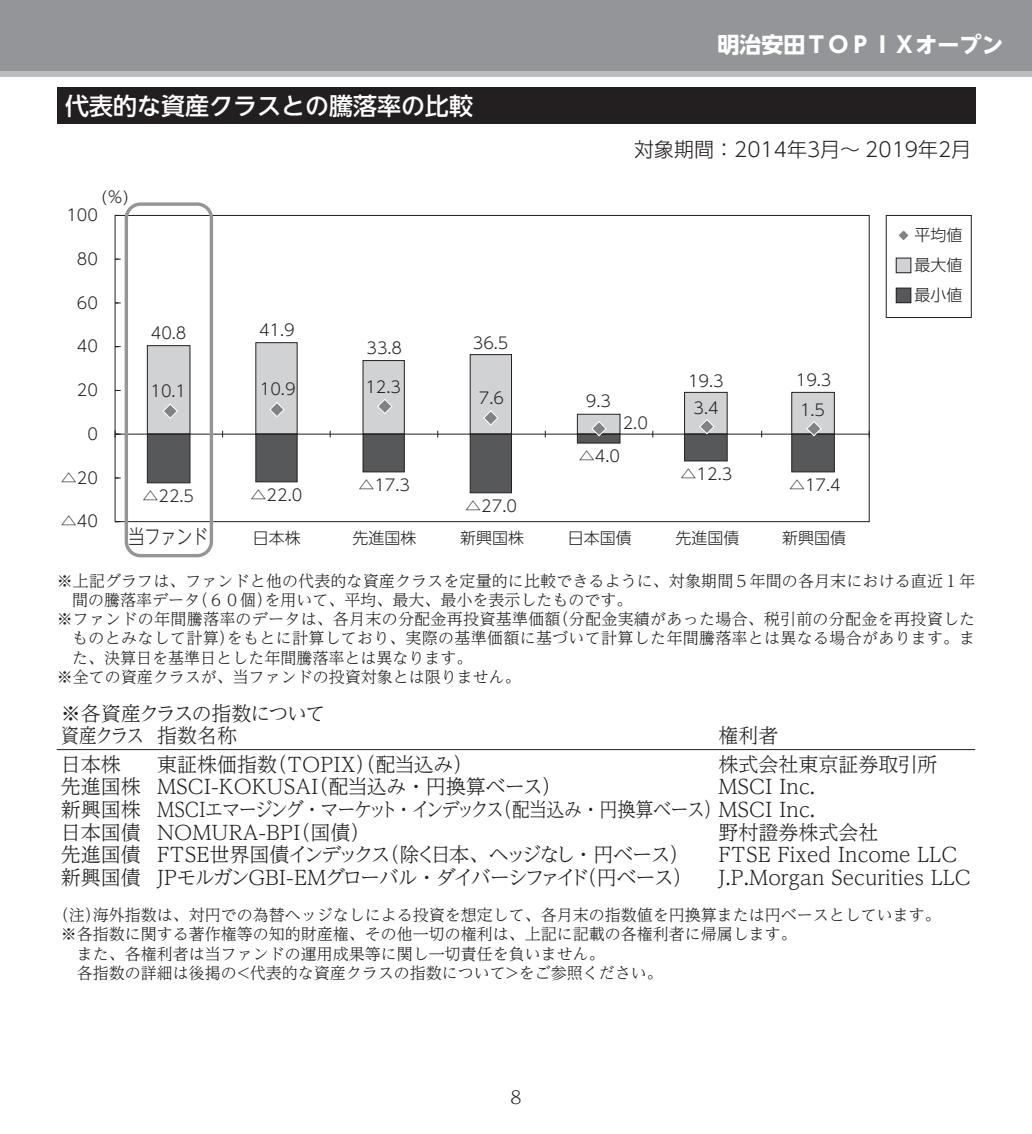
<style>
.page{position:relative;width:1032px;height:1134px;background:#fff}
.page>*{position:absolute;margin:0;border:0;box-sizing:border-box;transform-origin:0 0}
.t1{font:24px "UD Shin Go NT Pro Medium 90 msp RKSJ H";color:#fff}
.t2{font:22px "UD Shin Go NT Pro Bold 90 msp RKSJ H";color:#fff}
.t3{font:20px/22.6px "UD Reimin Pro Light 90 msp RKSJ H";color:#231f20;text-align:justify}
.t4{font:20px/22.6px "UD Reimin Pro Light 90 msp RKSJ H";letter-spacing:-.07em;color:#231f20}
.t5{font:20px "UD Reimin Pro Light 90 msp RKSJ H";letter-spacing:-.08em;color:#231f20}
.t6{font:20px "UD Shin Go NT Pro Light 90 msp RKSJ H";color:#231f20}
.t7{font:20px "UD Shin Go NT Pro Light 90 msp RKSJ H";color:#231f20;scale:.8 1}
.t8{font:18px "UD Reimin Pro Light 90 msp RKSJ H";color:#231f20}
.t9{font:16px/19.2px "UD Reimin Pro Light 90 msp RKSJ H";color:#231f20}
.t10{font:16px "UD Shin Go NT Pro Light 90 msp RKSJ H";color:#231f20}
.t11{font:16px "UD Reimin Pro Light 90 msp RKSJ H";letter-spacing:.02em;color:#231f20}
</style>
<div class="page">
<div style="left:0;top:0;width:1032px;height:71px;background:#939598"></div>
<div style="left:0;top:71px;width:1032px;height:6px;background:#bcbdc0"></div>
<svg style="left:146px;top:342px;width:689px;height:56px"></svg>
<div style="left:896px;top:288px;width:15px;height:15px;background:#57585a"></div>
<div style="left:896px;top:288px;width:15px;height:15px;border:1px solid #231f20"></div>
<div style="left:896px;top:258px;width:15px;height:15px;background:#d1d2d4"></div>
<div style="left:896px;top:258px;width:15px;height:15px;border:1px solid #231f20"></div>
<svg style="left:899px;top:230px;width:10px;height:10px"></svg>
<div style="left:886px;top:215px;width:86px;height:103px;border:1px solid #231f20"></div>
<hr style="left:115px;top:434px;width:754px;height:1px;background:#231f20">
<svg style="left:115px;top:431px;width:6px;height:6px"></svg>
<svg style="left:146px;top:398px;width:689px;height:96px"></svg>
<div style="left:125px;top:202px;width:88px;height:355px;border:3px solid #939598;border-radius:14px"></div>
<div style="left:57px;top:88px;width:918px;height:36px;background:#231f20"></div>
<hr style="left:57px;top:749px;width:918px;height:1px;background:#231f20">
<h1 class="t1" style="left:65px;top:97px;width:410px">代表的な資産クラスとの騰落率の比較</h1>
<p class="t10" style="left:101px;top:191px;width:29px">(％)</p>
<p class="t10" style="left:66px;top:209px;width:33px">100</p>
<p class="t10" style="left:77px;top:253px;width:23px">80</p>
<p class="t10" style="left:77px;top:297px;width:23px">60</p>
<p class="t10" style="left:77px;top:340px;width:23px">40</p>
<p class="t10" style="left:77px;top:384px;width:23px">20</p>
<p class="t10" style="left:87px;top:428px;width:12px">0</p>
<p class="t10" style="left:61px;top:471px;width:39px">△20</p>
<p class="t10" style="left:151px;top:326px;width:37px">40.8</p>
<p class="t10" style="left:259px;top:324px;width:37px">41.9</p>
<p class="t10" style="left:151px;top:385px;width:37px">10.1</p>
<p class="t10" style="left:260px;top:383px;width:37px">10.9</p>
<p class="t10" style="left:143px;top:489px;width:53px">△22.5</p>
<p class="t10" style="left:251px;top:489px;width:53px">△22.0</p>
<p class="t10" style="left:366px;top:342px;width:37px">33.8</p>
<p class="t10" style="left:365px;top:381px;width:37px">12.3</p>
<p class="t10" style="left:358px;top:479px;width:53px">△17.3</p>
<p class="t10" style="left:473px;top:337px;width:37px">36.5</p>
<p class="t10" style="left:479px;top:392px;width:27px">7.6</p>
<p class="t10" style="left:465px;top:500px;width:53px">△27.0</p>
<h2 class="t2" style="left:717px;top:37px;width:287px">明治安田ＴＯＰＩＸオープン</h2>
<p class="t6" style="left:634px;top:141px;width:338px">対象期間：2014年3月～ 2019年2月</p>
<p class="t10" style="left:914px;top:229px;width:49px">平均値</p>
<p class="t10" style="left:914px;top:259px;width:49px">最大値</p>
<p class="t10" style="left:586px;top:395px;width:27px">9.3</p>
<p class="t10" style="left:623px;top:417px;width:27px">2.0</p>
<p class="t10" style="left:579px;top:450px;width:43px">△4.0</p>
<p class="t10" style="left:688px;top:375px;width:37px">19.3</p>
<p class="t10" style="left:693px;top:402px;width:27px">3.4</p>
<p class="t10" style="left:681px;top:468px;width:53px">△12.3</p>
<p class="t10" style="left:796px;top:374px;width:37px">19.3</p>
<p class="t10" style="left:800px;top:404px;width:27px">1.5</p>
<p class="t10" style="left:789px;top:479px;width:53px">△17.4</p>
<p class="t10" style="left:914px;top:289px;width:49px">最小値</p>
<p class="t10" style="left:61px;top:515px;width:39px">△40</p>
<p class="t7" style="left:128px;top:528px;width:101px">当ファンド</p>
<p class="t10" style="left:253px;top:531px;width:49px">日本株</p>
<p class="t10" style="left:352px;top:531px;width:65px">先進国株</p>
<p class="t10" style="left:460px;top:531px;width:65px">新興国株</p>
<p class="t10" style="left:568px;top:531px;width:65px">日本国債</p>
<p class="t10" style="left:675px;top:531px;width:65px">先進国債</p>
<p class="t10" style="left:782px;top:531px;width:65px">新興国債</p>
<p class="t9" style="left:57px;top:573px;width:920px">※上記グラフは、ファンドと他の代表的な資産クラスを定量的に比較できるように、対象期間５年間の各月末における直近１年</p>
<p class="t9" style="left:72px;top:592px;width:562px">間の騰落率データ（６０個）を用いて、平均、最大、最小を表示したものです。</p>
<p class="t11" style="left:57px;top:613px;width:920px">※ファンドの年間騰落率のデータは、各月末の分配金再投資基準価額（分配金実績があった場合、税引前の分配金を再投資した</p>
<p class="t11" style="left:72px;top:632px;width:904px">ものとみなして計算）をもとに計算しており、実際の基準価額に基づいて計算した年間騰落率とは異なる場合があります。ま</p>
<p class="t9" style="left:72px;top:650px;width:401px">た、決算日を基準日とした年間騰落率とは異なります。</p>
<p class="t9" style="left:57px;top:669px;width:466px">※全ての資産クラスが、当ファンドの投資対象とは限りません。</p>
<p class="t4" style="left:61px;top:704px;width:266px">※各資産クラスの指数について資産クラス 指数名称</p>
<p class="t3" style="left:718px;top:727px;width:61px">権利者</p>
<p class="t3" style="left:61px;top:756px;width:61px">日本株</p>
<p class="t3" style="left:157px;top:756px;width:318px">東証株価指数（TOPIX）（配当込み）</p>
<p class="t3" style="left:718px;top:756px;width:220px">株式会社東京証券取引所</p>
<p class="t3" style="left:61px;top:778px;width:503px">先進国株 MSCI-KOKUSAI（配当込み・円換算ベース）</p>
<p class="t3" style="left:61px;top:778px;width:756px;text-indent:658px">MSCI Inc.新興国株 MSCIエマージング・マーケット・インデックス（配当込み・円換算ベース）MSCI Inc.日本国債 NOMURA-BPI（国債）</p>
<p class="t3" style="left:718px;top:824px;width:161px">野村證券株式会社</p>
<p class="t4" style="left:61px;top:846px;width:630px">先進国債 FTSE世界国債インデックス（除く日本、ヘッジなし・円ベース）</p>
<p class="t3" style="left:718px;top:846px;width:240px">FTSE Fixed Income LLC</p>
<p class="t5" style="left:61px;top:870px;width:633px">新興国債 JPモルガンGBI-EMグローバル・ダイバーシファイド（円ベース）</p>
<p class="t3" style="left:718px;top:869px;width:254px">J.P.Morgan Securities LLC</p>
<p class="t9" style="left:61px;top:908px;width:882px;text-indent:-8px">（注）海外指数は、対円での為替ヘッジなしによる投資を想定して、各月末の指数値を円換算または円ベースとしています。※各指数に関する著作権等の知的財産権、その他一切の権利は、上記に記載の各権利者に帰属します。<br>　また、各権利者は当ファンドの運用成果等に関し一切責任を負いません。<br>　各指数の詳細は後掲の&lt;代表的な資産クラスの指数について&gt;をご参照ください。</p>
<p class="t8" style="left:510px;top:1091px;width:12px">8</p>
</div>
